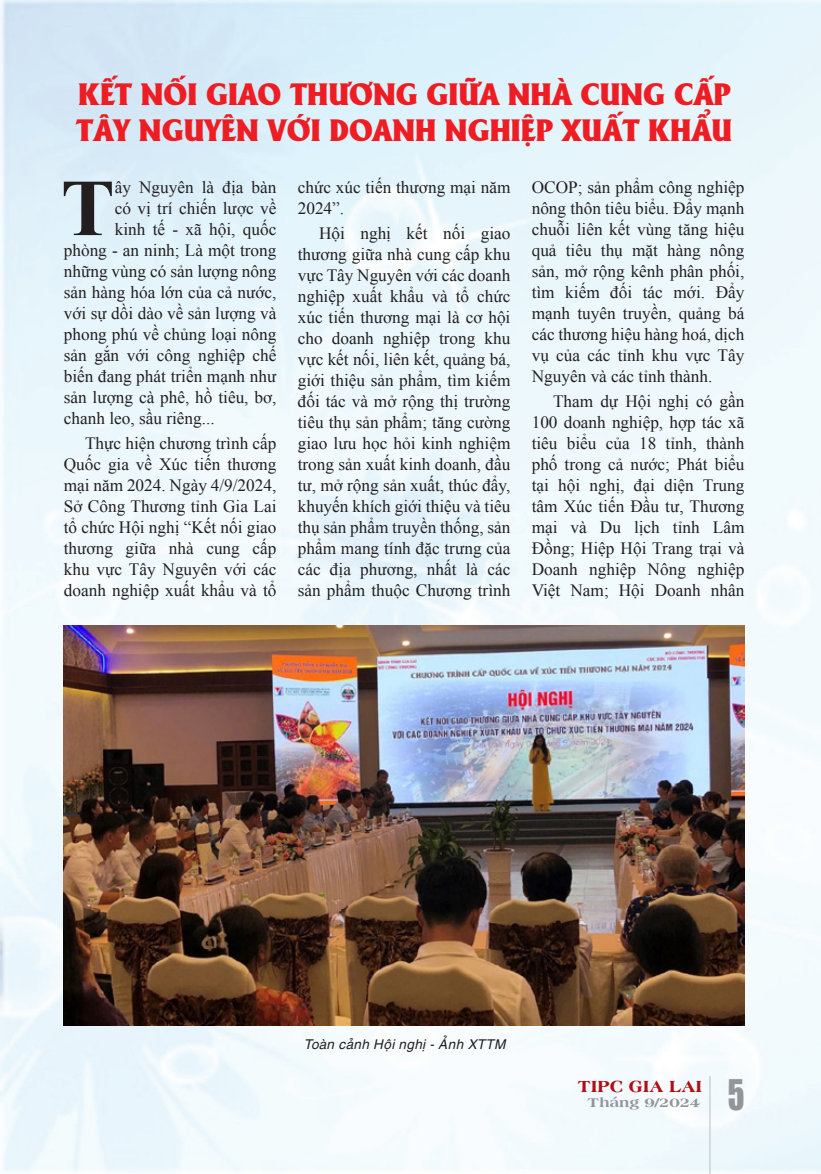
<style>
.page{position:relative;width:821px;height:1174px;background:#fff}
.page>*{position:absolute;margin:0;border:0;box-sizing:border-box;transform-origin:0 0}
.Body_text{font:700 80.7px "Times New Roman";color:#231f20}
.t1{font:39px "UTM Impact";color:#939598;scale:.8 1}
.Tit{font:30px/36px "UTM Alberta Heavy";color:#ee1d23}
.Body_text-2{font:17.25px/21px "Times New Roman";color:#231f20;text-align:justify}
.t2{font:17.25px "UTM Americana EB";color:#b00d15}
.Chu_thich{font:italic 13.5px "UTM Helve";color:#231f20}
.t3{font:13.5px "UTM Americana EB";color:#939598;scale:1.15 1}
</style>
<div class="page">
<img style="left:0;top:0;width:821px;height:1174px">
<img style="left:64px;top:626px;width:680px;height:399px">
<hr style="left:709px;top:1076px;width:1px;height:98px;background:#bcbdc0">
<p class="Tit" style="left:76px;top:73px;width:657px">KẾT NỐI GIAO THƯƠNG GIỮA NHÀ CUNG CẤP<br>TÂY NGUYÊN VỚI DOANH NGHIỆP XUẤT KHẨU</p>
<p class="Body_text" style="left:61px;top:152px;width:55px">T</p>
<p class="Body_text-2" style="left:115px;top:176px;width:163px">ây Nguyên là địa bàn</p>
<p class="Body_text-2" style="left:115px;top:197px;width:163px">có vị trí chiến lược về</p>
<p class="Body_text-2" style="left:115px;top:218px;width:163px">kinh tế - xã hội, quốc</p>
<p class="Body_text-2" style="left:64px;top:239px;width:214px">phòng - an ninh; Là một trong</p>
<p class="Body_text-2" style="left:64px;top:260px;width:214px">những vùng có sản lượng nông</p>
<p class="Body_text-2" style="left:64px;top:281px;width:214px">sản hàng hóa lớn của cả nước,</p>
<p class="Body_text-2" style="left:64px;top:302px;width:214px">với sự dồi dào về sản lượng và</p>
<p class="Body_text-2" style="left:64px;top:323px;width:214px">phong phú về chủng loại nông</p>
<p class="Body_text-2" style="left:64px;top:344px;width:214px">sản gắn với công nghiệp chế</p>
<p class="Body_text-2" style="left:64px;top:365px;width:214px">biến đang phát triển mạnh như</p>
<p class="Body_text-2" style="left:64px;top:386px;width:214px">sản lượng cà phê, hồ tiêu, bơ,</p>
<p class="Body_text-2" style="left:64px;top:407px;width:152px">chanh leo, sầu riêng...</p>
<p class="Body_text-2" style="left:64px;top:433px;width:214px;text-indent:21px">Thực hiện chương trình cấp Quốc gia về Xúc tiến thương mại năm 2024. Ngày 4/9/2024, Sở Công Thương tỉnh Gia Lai tổ chức Hội nghị “Kết nối giao thương giữa nhà cung cấp khu vực Tây Nguyên với các doanh nghiệp xuất khẩu và tổ</p>
<p class="Body_text-2" style="left:298px;top:176px;width:214px">chức xúc tiến thương mại năm<br>2024”.</p>
<p class="Body_text-2" style="left:298px;top:223px;width:214px;text-indent:21px">Hội nghị kết nối giao thương giữa nhà cung cấp khu vực Tây Nguyên với các doanh nghiệp xuất khẩu và tổ chức xúc tiến thương mại là cơ hội cho doanh nghiệp trong khu vực kết nối, liên kết, quảng bá, giới thiệu sản phẩm, tìm kiếm đối tác và mở rộng thị trường tiêu thụ sản phẩm; tăng cường giao lưu học hỏi kinh nghiệm trong sản xuất kinh doanh, đầu tư, mở rộng sản xuất, thúc đẩy, khuyến khích giới thiệu và tiêu thụ sản phẩm truyền thống, sản phẩm mang tính đặc trưng của các địa phương, nhất là các sản phẩm thuộc Chương trình</p>
<p class="Body_text-2" style="left:531px;top:176px;width:214px">OCOP; sản phẩm công nghiệp nông thôn tiêu biểu. Đẩy mạnh chuỗi liên kết vùng tăng hiệu quả tiêu thụ mặt hàng nông sản, mở rộng kênh phân phối, tìm kiếm đối tác mới. Đẩy mạnh tuyên truyền, quảng bá các thương hiệu hàng hoá, dịch vụ của các tỉnh khu vực Tây Nguyên và các tỉnh thành.</p>
<p class="Body_text-2" style="left:531px;top:391px;width:214px;text-indent:21px">Tham dự Hội nghị có gần 100 doanh nghiệp, hợp tác xã tiêu biểu của 18 tỉnh, thành phố trong cả nước; Phát biểu tại hội nghị, đại diện Trung tâm Xúc tiến Đầu tư, Thương mại và Du lịch tỉnh Lâm Đồng; Hiệp Hội Trang trại và Doanh nghiệp Nông nghiệp Việt Nam; Hội Doanh nhân</p>
<p class="Chu_thich" style="left:304px;top:1034px;width:204px">Toàn cảnh Hội nghị - Ảnh XTTM</p>
<p class="t2" style="left:577px;top:1073px;width:126px">TIPC GIA LAI</p>
<p class="t3" style="left:587px;top:1092px;width:100px">Tháng 9/2024</p>
<h2 class="t1" style="left:727px;top:1066px;width:22px">5</h2>
</div>
